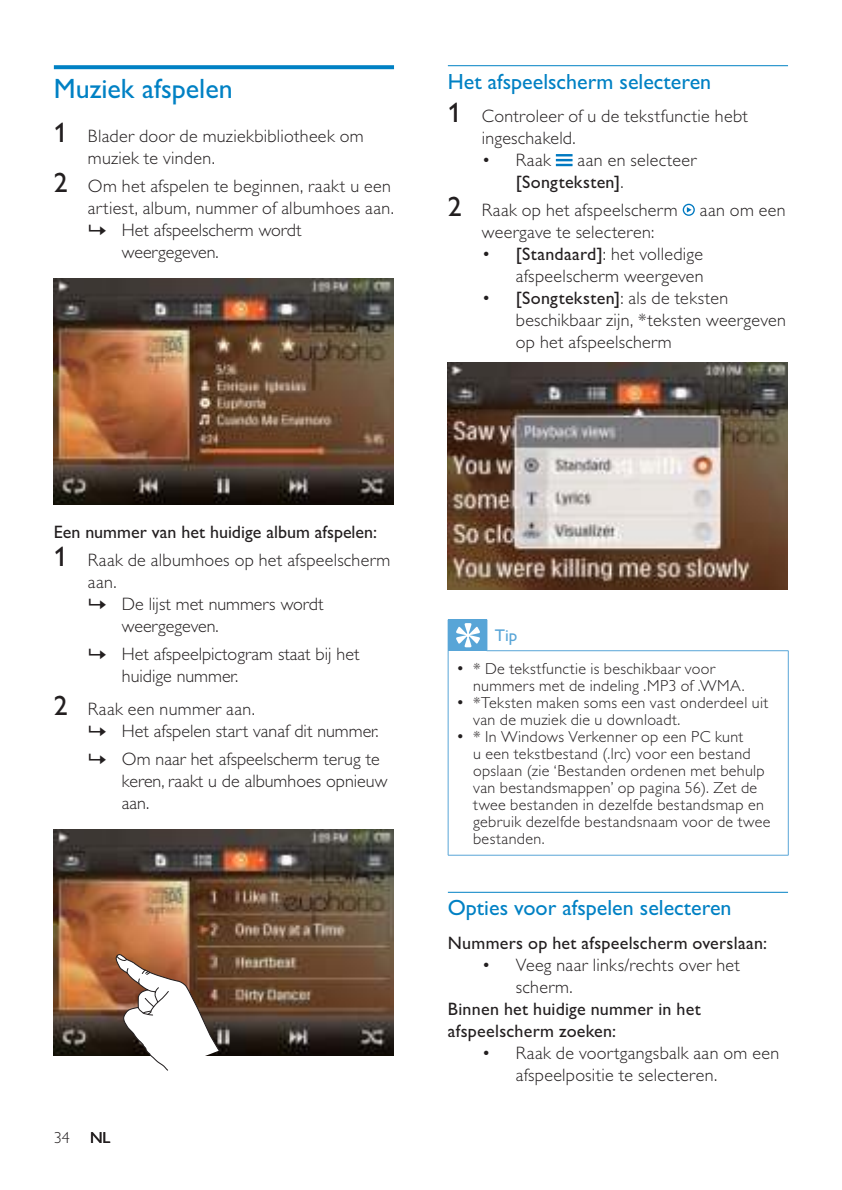
<style>
.page{position:relative;width:842px;height:1190px;background:#fff}
.page>*{position:absolute;margin:0;border:0;box-sizing:border-box;transform-origin:0 0}
.t1{font:28px "Gill Sans Alt One WGL";color:#0081c4}
.t2{font:22px "Gill Sans Alt One WGL";color:#0081c4}
.t3{font:18px/22px "Gill Sans Alt One WGL Light";letter-spacing:.015em;color:#231f20}
.t4{font:18px/22px "Gill Sans Alt One WGL";letter-spacing:.015em;color:#231f20}
.t5{font:17px "Gill Sans Alt One WGL";color:#58a5d7}
.t6{font:16px/17px "Gill Sans Alt One WGL Light";letter-spacing:.02em;color:#231f20}
.t7{font:16px "Gill Sans Alt One WGL";color:#231f20}
.s1{font-family:"Gill Sans Alt One WGL";font-size:28px}
.s2{font-family:"Gill Sans Alt One WGL Light"}
.s3{font-family:"Gill Sans Alt One WGL"}
.s4{font-size:17px}
</style>
<div class="page">
<hr style="left:448px;top:65px;width:340px;height:1px;background:#0081c4">
<hr style="left:448px;top:892px;width:340px;height:1px;background:#0081c4">
<svg style="left:556px;top:154px;width:17px;height:12px"></svg>
<svg style="left:683px;top:204px;width:12px;height:12px"></svg>
<img style="left:448px;top:363px;width:340px;height:226px">
<div style="left:448px;top:620px;width:39px;height:31px;background:#58a5d7"></div>
<hr style="left:448px;top:619px;width:39px;height:1px;background:#58a5d7">
<hr style="left:487px;top:620px;width:1px;height:30px;background:#58a5d7">
<hr style="left:487px;top:650px;width:302px;height:1px;background:#58a5d7">
<hr style="left:448px;top:651px;width:1px;height:204px;background:#58a5d7">
<hr style="left:788px;top:651px;width:1px;height:204px;background:#58a5d7">
<hr style="left:448px;top:855px;width:341px;height:1px;background:#58a5d7">
<svg style="left:456px;top:623px;width:24px;height:24px"></svg>
<svg style="left:54px;top:65px;width:340px;height:4px"></svg>
<img style="left:54px;top:279px;width:339px;height:226px">
<img style="left:54px;top:829px;width:340px;height:227px">
<svg style="left:115px;top:952px;width:106px;height:119px"></svg>
<h1 class="t1" style="left:54px;top:77px;width:180px">Muziek afspelen</h1>
<p class="t3" style="left:88px;top:127px;width:277px;text-indent:-34px"><span class="s1">1</span> Blader door de muziekbibliotheek om muziek te vinden.</p>
<p class="t3" style="left:54px;top:176px;width:339px"><span class="s1">2</span> Om het afspelen te beginnen, raakt u een</p>
<p class="t3" style="left:88px;top:198px;width:308px">artiest, album, nummer of albumhoes aan.</p>
<p class="t3" style="left:122px;top:220px;width:181px">Het afspeelscherm wordt</p>
<p class="t3" style="left:122px;top:242px;width:98px">weergegeven.</p>
<p class="t2" style="left:448px;top:72px;width:265px">Het afspeelscherm selecteren</p>
<p class="t3" style="left:482px;top:107px;width:268px;text-indent:-34px"><span class="s1">1</span> Controleer of u de tekstfunctie hebt ingeschakeld.</p>
<p class="t3" style="left:482px;top:151px;width:70px">• Raak</p>
<p class="t3" style="left:578px;top:151px;width:120px">aan en selecteer</p>
<p class="t4" style="left:516px;top:173px;width:109px">[Songteksten]<span class="s2">.</span></p>
<p class="t3" style="left:482px;top:200px;width:305px;text-indent:-34px"><span class="s1">2</span> Raak op het afspeelscherm aan om een weergave te selecteren:</p>
<p class="t3" style="left:482px;top:244px;width:223px;text-align:right">• <span class="s3">[Standaard]</span>: het volledige afspeelscherm weergeven</p>
<p class="t3" style="left:516px;top:288px;width:272px;text-indent:-34px">• <span class="s3">[Songteksten]</span>: als de teksten beschikbaar zijn, *teksten weergeven op het afspeelscherm</p>
<p class="t4" style="left:54px;top:523px;width:325px">Een nummer van het huidige album afspelen:</p>
<p class="t3" style="left:54px;top:550px;width:338px"><span class="s1">1</span> Raak de albumhoes op het afspeelscherm</p>
<p class="t3" style="left:88px;top:572px;width:30px">aan.</p>
<p class="t3" style="left:122px;top:594px;width:203px">De lijst met nummers wordt</p>
<p class="t3" style="left:122px;top:616px;width:98px">weergegeven.</p>
<p class="t3" style="left:122px;top:644px;width:239px">Het afspeelpictogram staat bij het huidige nummer.</p>
<p class="t3" style="left:122px;top:699px;width:258px;text-indent:-68px"><span class="s1">2</span> Raak een nummer aan.<br>Het afspelen start vanaf dit nummer.</p>
<p class="t3" style="left:122px;top:749px;width:267px">Om naar het afspeelscherm terug te keren, raakt u de albumhoes opnieuw aan.</p>
<p class="t6" style="left:54px;top:1131px;width:17px">34</p>
<p class="t7" style="left:90px;top:1131px;width:22px">NL</p>
<p class="t5" style="left:495px;top:628px;width:24px">Tip</p>
<p class="t6" style="left:473px;top:661px;width:273px;text-indent:-17px"><span class="s4">•</span> * De tekstfunctie is beschikbaar voor nummers met de indeling .MP3 of .WMA.</p>
<p class="t6" style="left:473px;top:695px;width:297px;text-indent:-17px"><span class="s4">•</span> *Teksten maken soms een vast onderdeel uit van de muziek die u downloadt.</p>
<p class="t6" style="left:473px;top:729px;width:299px;text-indent:-17px"><span class="s4">•</span> * In Windows Verkenner op een PC kunt<br>u een tekstbestand (.lrc) voor een bestand opslaan (zie ‘Bestanden ordenen met behulp van bestandsmappen’ op pagina 56). Zet de twee bestanden in dezelfde bestandsmap en gebruik dezelfde bestandsnaam voor de twee bestanden.</p>
<p class="t2" style="left:448px;top:899px;width:285px">Opties voor afspelen selecteren</p>
<p class="t4" style="left:448px;top:933px;width:321px">Nummers op het afspeelscherm overslaan:</p>
<p class="t3" style="left:516px;top:955px;width:226px;text-indent:-34px">• Veeg naar links/rechts over het scherm.</p>
<p class="t4" style="left:448px;top:999px;width:254px">Binnen het huidige nummer in het afspeelscherm zoeken:</p>
<p class="t3" style="left:516px;top:1043px;width:265px;text-indent:-34px">• Raak de voortgangsbalk aan om een afspeelpositie te selecteren.</p>
</div>
